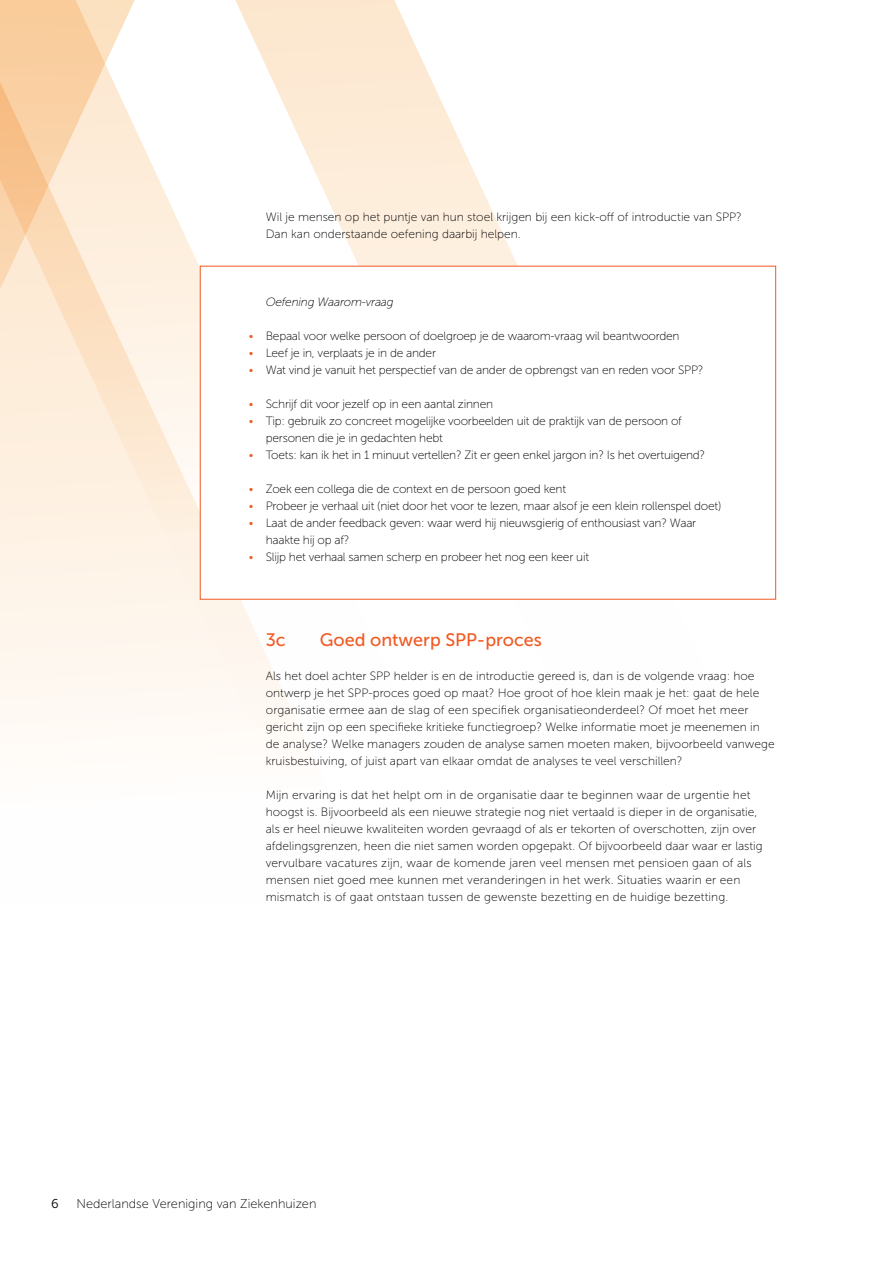
<style>
.page{position:relative;width:893px;height:1263px;background:#fff}
.page>*{position:absolute;margin:0;border:0;box-sizing:border-box;transform-origin:0 0}
.t1{font:18px "Museo Sans 500";color:#f15a22}
.t2{font:12.75px "Museo Sans 100";color:#000}
.t3{font:12.75px "Museo Sans 300";color:#000}
.t4{font:12px/17px "Museo Sans 100";color:#000}
.t5{font:12px/17px "Museo Sans 100";letter-spacing:-.02em;color:#000}
.t6{font:italic 12px "Museo Sans 100";letter-spacing:-.02em;color:#000}
.s1{color:#f15a22}
</style>
<div class="page">
<svg style="left:431px;top:79px;width:300px;height:187px"></svg>
<svg style="left:0;top:0;width:431px;height:730px"></svg>
<svg style="left:0;top:0;width:185px;height:578px;background:#fce9d3"></svg>
<div style="left:200px;top:266px;width:576px;height:334px;background:#fff;border:1px solid #f15a22"></div>
<p class="t4" style="left:266px;top:209px;width:478px">Wil je mensen op het puntje van hun stoel krijgen bij een kick-off of introductie van SPP?<br>Dan kan onderstaande oefening daarbij helpen.</p>
<p class="t6" style="left:266px;top:296px;width:130px">Oefening Waarom-vraag</p>
<p class="t5" style="left:249px;top:328px;width:432px"><span class="s1">•</span> Bepaal voor welke persoon of doelgroep je de waarom-vraag wil beantwoorden</p>
<p class="t4" style="left:249px;top:345px;width:189px"><span class="s1">•</span> Leef je in, verplaats je in de ander</p>
<p class="t5" style="left:249px;top:362px;width:456px"><span class="s1">•</span> Wat vind je vanuit het perspectief van de ander de opbrengst van en reden voor SPP?</p>
<p class="t5" style="left:249px;top:396px;width:246px"><span class="s1">•</span> Schrijf dit voor jezelf op in een aantal zinnen</p>
<p class="t5" style="left:266px;top:413px;width:418px;text-indent:-17px"><span class="s1">•</span> Tip: gebruik zo concreet mogelijke voorbeelden uit de praktijk van de persoon of personen die je in gedachten hebt</p>
<p class="t5" style="left:249px;top:447px;width:458px"><span class="s1">•</span> Toets: kan ik het in 1 minuut vertellen? Zit er geen enkel jargon in? Is het overtuigend?</p>
<p class="t5" style="left:249px;top:481px;width:319px"><span class="s1">•</span> Zoek een collega die de context en de persoon goed kent</p>
<p class="t5" style="left:249px;top:498px;width:474px"><span class="s1">•</span> Probeer je verhaal uit (niet door het voor te lezen, maar alsof je een klein rollenspel doet)</p>
<p class="t5" style="left:266px;top:515px;width:432px;text-indent:-17px"><span class="s1">•</span> Laat de ander feedback geven: waar werd hij nieuwsgierig of enthousiast van? Waar haakte hij op af?</p>
<p class="t5" style="left:249px;top:549px;width:342px"><span class="s1">•</span> Slijp het verhaal samen scherp en probeer het nog een keer uit</p>
<h1 class="t1" style="left:266px;top:630px;width:22px">3c</h1>
<h1 class="t1" style="left:320px;top:630px;width:224px">Goed ontwerp SPP-proces</h1>
<p class="t4" style="left:266px;top:668px;width:510px">Als het doel achter SPP helder is en de introductie gereed is, dan is de volgende vraag: hoe ontwerp je het SPP-proces goed op maat? Hoe groot of hoe klein maak je het: gaat de hele organisatie ermee aan de slag of een specifiek organisatieonderdeel? Of moet het meer gericht zijn op een specifieke kritieke functiegroep? Welke informatie moet je meenemen in de analyse? Welke managers zouden de analyse samen moeten maken, bijvoorbeeld vanwege kruisbestuiving, of juist apart van elkaar omdat de analyses te veel verschillen?</p>
<p class="t4" style="left:266px;top:787px;width:498px">Mijn ervaring is dat het helpt om in de organisatie daar te beginnen waar de urgentie het hoogst is. Bijvoorbeeld als een nieuwe strategie nog niet vertaald is dieper in de organisatie, als er heel nieuwe kwaliteiten worden gevraagd of als er tekorten of overschotten, zijn over afdelingsgrenzen, heen die niet samen worden opgepakt. Of bijvoorbeeld daar waar er lastig vervulbare vacatures zijn, waar de komende jaren veel mensen met pensioen gaan of als mensen niet goed mee kunnen met veranderingen in het werk. Situaties waarin er een mismatch is of gaat ontstaan tussen de gewenste bezetting en de huidige bezetting.</p>
<p class="t3" style="left:51px;top:1196px;width:9px">6</p>
<p class="t2" style="left:77px;top:1196px;width:241px">Nederlandse Vereniging van Ziekenhuizen</p>
</div>
